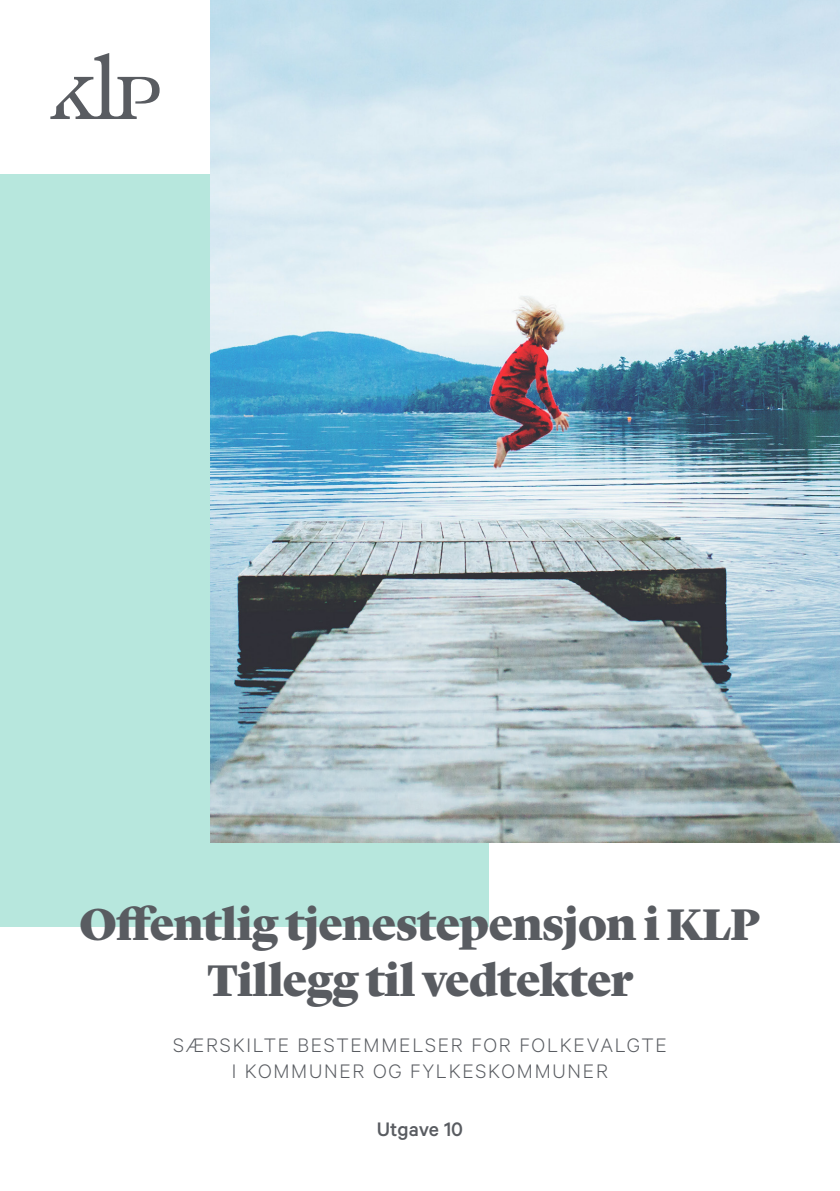
<style>
.page{position:relative;width:840px;height:1191px;background:#fff}
.page>*{position:absolute;margin:0;border:0;box-sizing:border-box;transform-origin:0 0}
.t1{font:900 46px/55.2px "Lyon Display";letter-spacing:-.015em;color:#595c61;text-align:center}
.t2{font:300 22px/26px "Calibre";letter-spacing:.08em;color:#595c61;text-align:center}
.t3{font:500 22px "Calibre";letter-spacing:-.005em;color:#595c61}
</style>
<div class="page">
<div style="left:0;top:174px;width:488px;height:752px;background:#b7e7dd"></div>
<svg style="left:50px;top:53px;width:109px;height:66px"></svg>
<img style="left:210px;top:0;width:629px;height:842px">
<h1 class="t1" style="left:80px;top:893px;width:682px">Offentlig tjenestepensjon i KLP<br>Tillegg til vedtekter</h1>
<p class="t2" style="left:173px;top:1030px;width:495px">SÆRSKILTE BESTEMMELSER FOR FOLKEVALGTE<br>I KOMMUNER OG FYLKESKOMMUNER</p>
<p class="t3" style="left:376px;top:1116px;width:88px">Utgave 10</p>
</div>
